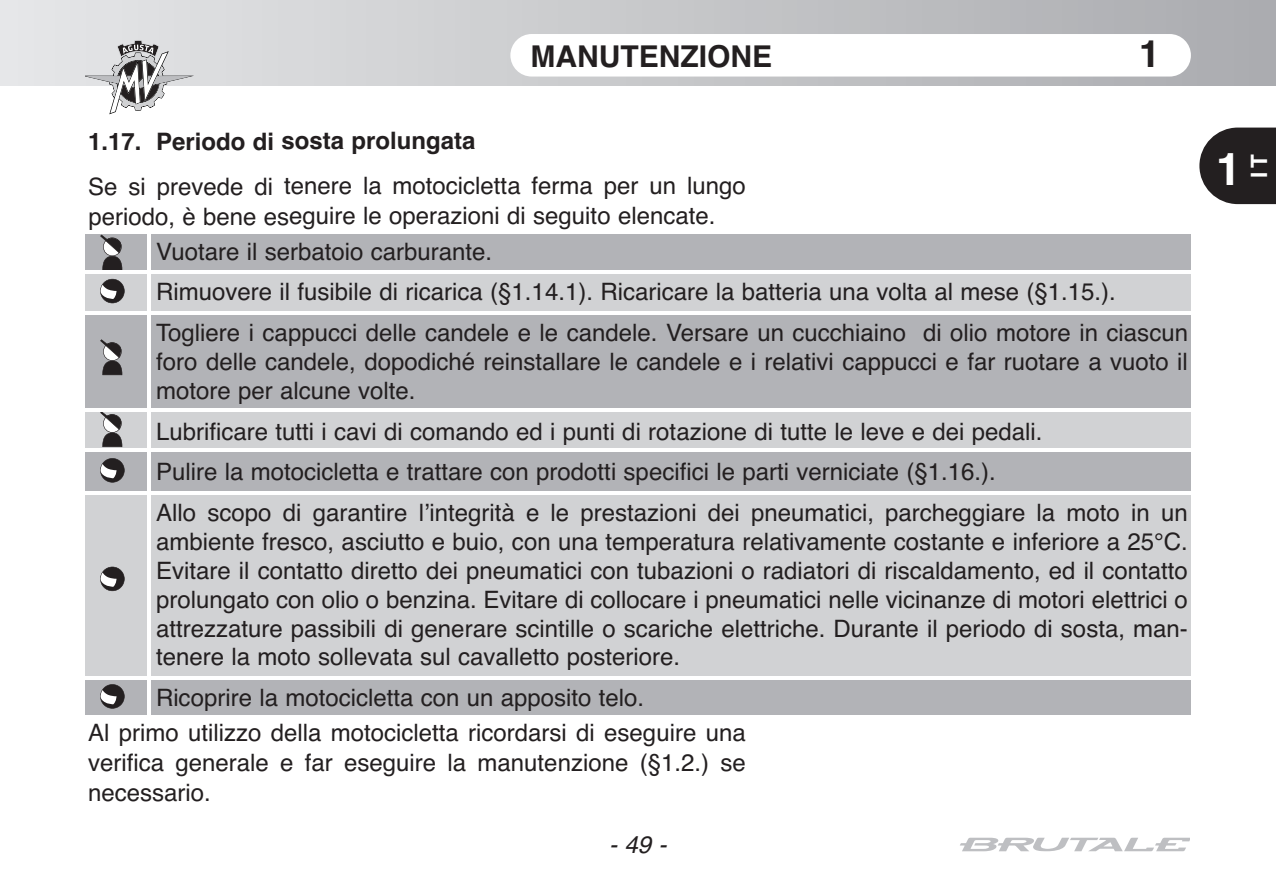
<style>
.page{position:relative;width:1276px;height:893px;background:#fff}
.page>*{position:absolute;margin:0;border:0;box-sizing:border-box;transform-origin:0 0}
.t1{font:700 45px "Helvetica";color:#fff}
.t2{font:700 37.5px "Helvetica";color:#231f20}
.t3{font:700 30px "Helvetica";color:#231f20}
.t4{font:24px/28.8px "Helvetica";color:#231f20}
.t5{font:700 24px "Helvetica";letter-spacing:-.005em;color:#231f20}
.t6{font:italic 24px "Helvetica";color:#231f20}
.t7{font:700 22.5px "Helvetica";color:#fff}
</style>
<div class="page">
<div style="left:0;top:0;width:1276px;height:85px;background:linear-gradient(to right,#e6e7e8,#aaabaf)"></div>
<div style="left:510px;top:34px;width:681px;height:43px;background:#fff;border-radius:21px"></div>
<svg style="left:1199px;top:128px;width:77px;height:76px;background:#3b3738"></svg>
<svg style="left:85px;top:40px;width:109px;height:74px"></svg>
<svg style="left:960px;top:838px;width:229px;height:13px"></svg>
<div style="left:85px;top:237px;width:1106px;height:478px;background:#d1d2d4"></div>
<div style="left:85px;top:314px;width:1106px;height:95px;background:#b2b3b7"></div>
<div style="left:85px;top:450px;width:1106px;height:42px;background:#b2b3b7"></div>
<div style="left:85px;top:678px;width:1106px;height:37px;background:#b2b3b7"></div>
<div style="left:85px;top:235px;width:1106px;height:36px;background:#b2b3b7"></div>
<hr style="left:85px;top:448px;width:1106px;height:3px;background:#fff">
<hr style="left:85px;top:491px;width:1106px;height:3px;background:#fff">
<hr style="left:85px;top:677px;width:1106px;height:3px;background:#fff">
<hr style="left:147px;top:235px;width:3px;height:480px;background:#fff">
<svg style="left:100px;top:235px;width:22px;height:35px"></svg>
<svg style="left:100px;top:412px;width:22px;height:35px"></svg>
<svg style="left:100px;top:339px;width:22px;height:36px"></svg>
<svg style="left:100px;top:458px;width:25px;height:25px"></svg>
<svg style="left:100px;top:567px;width:25px;height:24px"></svg>
<svg style="left:100px;top:684px;width:25px;height:25px"></svg>
<hr style="left:85px;top:409px;width:1106px;height:3px;background:#fff">
<hr style="left:85px;top:312px;width:1106px;height:3px;background:#fff">
<hr style="left:85px;top:270px;width:1106px;height:3px;background:#fff">
<svg style="left:100px;top:279px;width:25px;height:24px"></svg>
<p class="t3" style="left:530px;top:39px;width:243px">MANUTENZIONE</p>
<h2 class="t2" style="left:1139px;top:32px;width:22px">1</h2>
<p class="t5" style="left:88px;top:127px;width:389px">1.17. Periodo di sosta prolungata</p>
<p class="t4" style="left:88px;top:171px;width:659px;line-height:30px">Se si prevede di tenere la motocicletta ferma per un lungo periodo, è bene eseguire le operazioni di seguito elencate.</p>
<p class="t4" style="left:156px;top:231px;width:1033px;line-height:40.8px">Vuotare il serbatoio carburante.<br>Rimuovere il fusibile di ricarica (§1.14.1). Ricaricare la batteria una volta al mese (§1.15.).<br>Togliere i cappucci delle candele e le candele. Versare un cucchiaino di olio motore in ciascun</p>
<p class="t4" style="left:156px;top:347px;width:1033px">foro delle candele, dopodiché reinstallare le candele e i relativi cappucci e far ruotare a vuoto il motore per alcune volte.</p>
<p class="t4" style="left:156px;top:411px;width:1033px;line-height:40.8px">Lubrificare tutti i cavi di comando ed i punti di rotazione di tutte le leve e dei pedali.<br>Pulire la motocicletta e trattare con prodotti specifici le parti verniciate (§1.16.).<br>Allo scopo di garantire l’integrità e le prestazioni dei pneumatici, parcheggiare la moto in un</p>
<p class="t4" style="left:156px;top:527px;width:1033px;text-align:justify">ambiente fresco, asciutto e buio, con una temperatura relativamente costante e inferiore a 25°C.<br>Evitare il contatto diretto dei pneumatici con tubazioni o radiatori di riscaldamento, ed il contatto prolungato con olio o benzina. Evitare di collocare i pneumatici nelle vicinanze di motori elettrici o attrezzature passibili di generare scintille o scariche elettriche. Durante il periodo di sosta, man&shy;tenere la moto sollevata sul cavalletto posteriore.</p>
<p class="t4" style="left:156px;top:683px;width:490px">Ricoprire la motocicletta con un apposito telo.</p>
<p class="t4" style="left:88px;top:718px;width:659px;line-height:30px;text-align:justify">Al primo utilizzo della motocicletta ricordarsi di eseguire una verifica generale e far eseguire la manutenzione (§1.2.) se necessario.</p>
<p class="t6" style="left:609px;top:831px;width:59px">-49-</p>
<h1 class="t1" style="left:1216px;top:143px;width:27px">1</h1>
<p class="t7" style="left:1246px;top:178px;width:25px;rotate:-90deg">IT</p>
</div>
